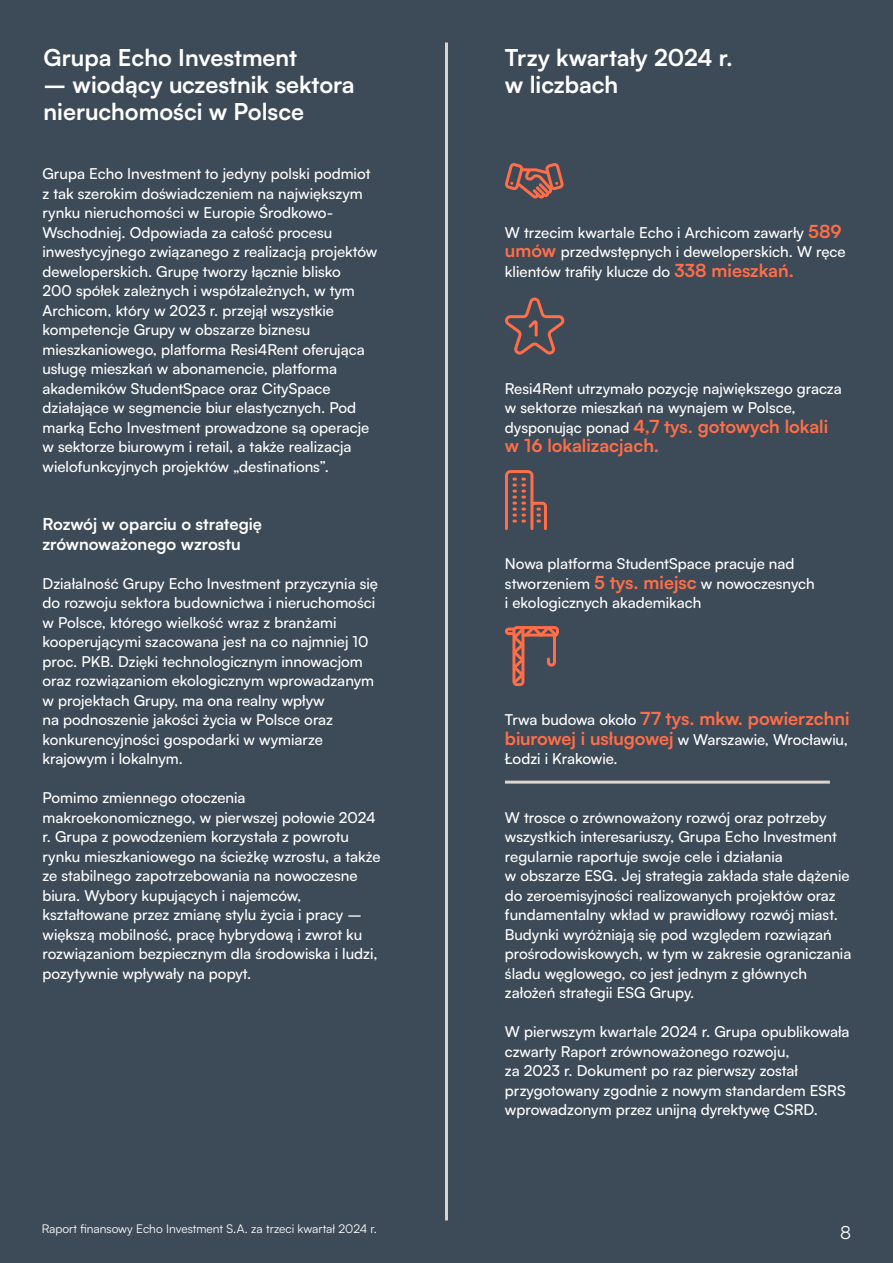
<style>
.page{position:relative;width:893px;height:1263px;background:#3d4a57}
.page>*{position:absolute;margin:0;border:0;box-sizing:border-box;transform-origin:0 0}
.t1{font:700 23.25px/27px "Satoshi";color:#fff}
.t2{font:700 18px/19.5px "Satoshi";color:#ff6e49}
.t3{font:18px "Satoshi";color:#fff}
.t4{font:700 16.5px/19.5px "Satoshi";color:#fff}
.t5{font:500 15px/19.5px "Satoshi";color:#fff}
.t6{font:12px "Satoshi";color:#fff}
.s1{font-weight:700;font-size:18px;color:#ff6e49}
.s2{font-weight:500;font-size:15px;color:#fff}
</style>
<div class="page">
<svg style="left:505px;top:163px;width:59px;height:36px"></svg>
<svg style="left:505px;top:298px;width:60px;height:57px"></svg>
<svg style="left:505px;top:470px;width:42px;height:60px"></svg>
<svg style="left:505px;top:626px;width:54px;height:60px"></svg>
<hr style="left:505px;top:781px;width:325px;height:3px;background:#ded4cc">
<hr style="left:445px;top:43px;width:3px;height:1177px;background:#ded4cc">
<h1 class="t1" style="left:44px;top:43px;width:255px">Grupa Echo Investment</h1>
<h1 class="t1" style="left:44px;top:70px;width:313px">– wiodący uczestnik sektora nieruchomości w Polsce</h1>
<p class="t5" style="left:43px;top:163px;width:336px">Grupa Echo Investment to jedyny polski podmiot z tak szerokim doświadczeniem na największym rynku nieruchomości w Europie Środkowo-Wschodniej. Odpowiada za całość procesu inwestycyjnego związanego z realizacją projektów deweloperskich. Grupę tworzy łącznie blisko<br>200 spółek zależnych i współzależnych, w tym Archicom, który w 2023 r. przejął wszystkie kompetencje Grupy w obszarze biznesu mieszkaniowego, platforma Resi4Rent oferująca usługę mieszkań w abonamencie, platforma akademików StudentSpace oraz CitySpace działające w segmencie biur elastycznych. Pod marką Echo Investment prowadzone są operacje w sektorze biurowym i retail, a także realizacja wielofunkcyjnych projektów „destinations”.</p>
<p class="t4" style="left:43px;top:513px;width:221px">Rozwój w oparciu o strategię zrównoważonego wzrostu</p>
<p class="t5" style="left:43px;top:573px;width:337px">Działalność Grupy Echo Investment przyczynia się do rozwoju sektora budownictwa i nieruchomości w Polsce, którego wielkość wraz z branżami kooperującymi szacowana jest na co najmniej 10 proc. PKB. Dzięki technologicznym innowacjom oraz rozwiązaniom ekologicznym wprowadzanym w projektach Grupy, ma ona realny wpływ<br>na podnoszenie jakości życia w Polsce oraz konkurencyjności gospodarki w wymiarze krajowym i lokalnym.</p>
<p class="t5" style="left:43px;top:787px;width:340px">Pomimo zmiennego otoczenia makroekonomicznego, w pierwszej połowie 2024 r. Grupa z powodzeniem korzystała z powrotu rynku mieszkaniowego na ścieżkę wzrostu, a także ze stabilnego zapotrzebowania na nowoczesne biura. Wybory kupujących i najemców, kształtowane przez zmianę stylu życia i pracy – większą mobilność, pracę hybrydową i zwrot ku rozwiązaniom bezpiecznym dla środowiska i ludzi, pozytywnie wpływały na popyt.</p>
<p class="t6" style="left:42px;top:1220px;width:337px">Raport finansowy Echo Investment S.A. za trzeci kwartał 2024 r.</p>
<h1 class="t1" style="left:505px;top:43px;width:229px">Trzy kwartały 2024 r. w liczbach</h1>
<p class="t5" style="left:505px;top:222px;width:342px">W trzecim kwartale Echo i Archicom zawarły <span class="s1">589 umów</span> przedwstępnych i deweloperskich. W ręce klientów trafiły klucze do <span class="s1">338 mieszkań.</span></p>
<p class="t5" style="left:505px;top:378px;width:338px">Resi4Rent utrzymało pozycję największego gracza w sektorze mieszkań na wynajem w Polsce,</p>
<p class="t2" style="left:505px;top:415px;width:325px"><span class="s2">dysponując ponad</span> 4,7 tys. gotowych lokali w 16 lokalizacjach.</p>
<p class="t5" style="left:505px;top:553px;width:311px">Nowa platforma StudentSpace pracuje nad stworzeniem <span class="s1">5 tys. miejsc</span> w nowoczesnych i ekologicznych akademikach</p>
<p class="t2" style="left:505px;top:708px;width:346px"><span class="s2">Trwa budowa około</span> 77 tys. mkw. powierzchni</p>
<p class="t5" style="left:505px;top:729px;width:344px"><span class="s1">biurowej i usługowej</span> w Warszawie, Wrocławiu,<br>Łodzi i Krakowie.</p>
<p class="t5" style="left:505px;top:807px;width:348px">W trosce o zrównoważony rozwój oraz potrzeby wszystkich interesariuszy, Grupa Echo Investment regularnie raportuje swoje cele i działania<br>w obszarze ESG. Jej strategia zakłada stałe dążenie do zeroemisyjności realizowanych projektów oraz fundamentalny wkład w prawidłowy rozwój miast.<br>Budynki wyróżniają się pod względem rozwiązań prośrodowiskowych, w tym w zakresie ograniczania śladu węglowego, co jest jednym z głównych założeń strategii ESG Grupy.</p>
<p class="t5" style="left:505px;top:1021px;width:346px">W pierwszym kwartale 2024 r. Grupa opublikowała czwarty Raport zrównoważonego rozwoju,<br>za 2023 r. Dokument po raz pierwszy został przygotowany zgodnie z nowym standardem ESRS wprowadzonym przez unijną dyrektywę CSRD.</p>
<p class="t3" style="left:840px;top:1220px;width:13px">8</p>
</div>
